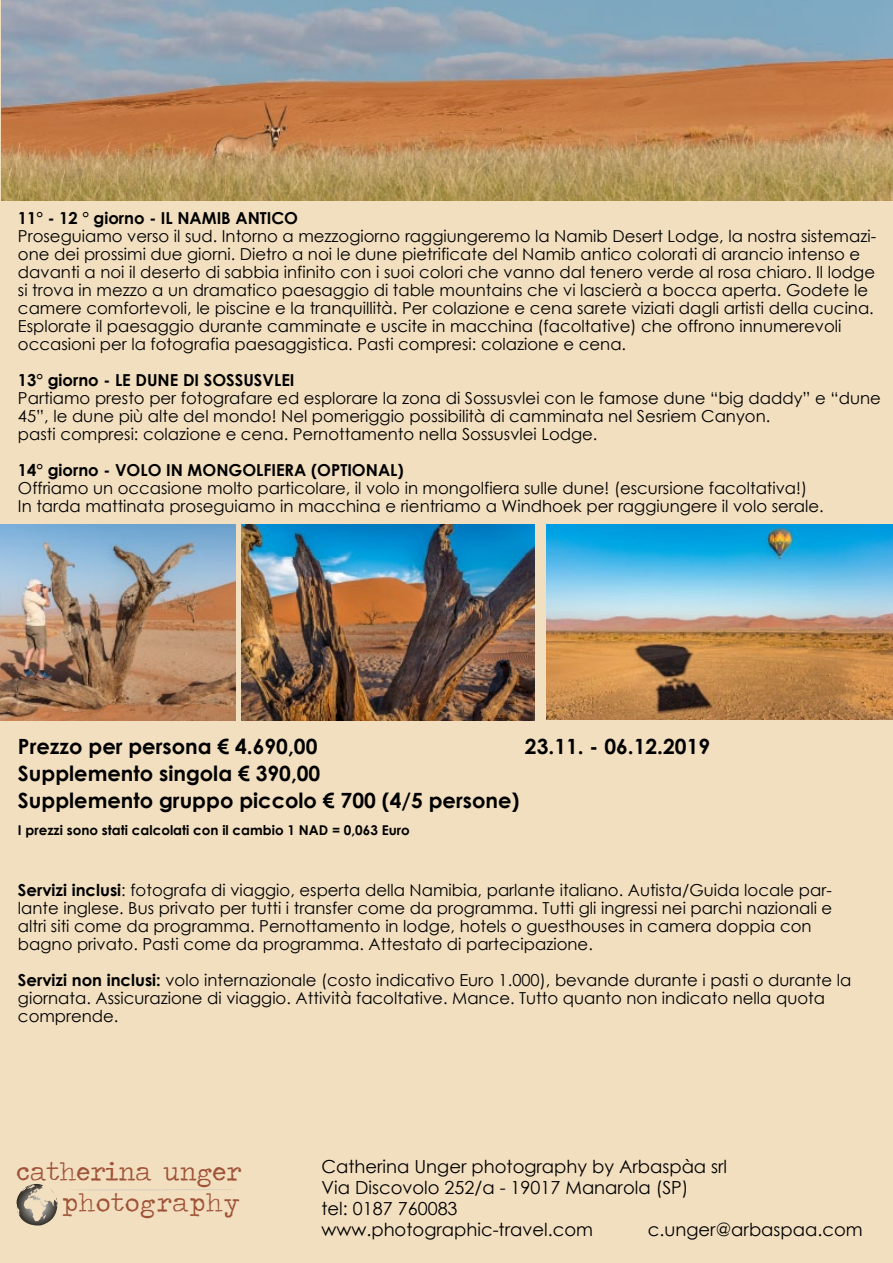
<style>
.page{position:relative;width:893px;height:1263px;background:#f2dfc0}
.page>*{position:absolute;margin:0;border:0;box-sizing:border-box;transform-origin:0 0}
.t1{font:25.8px/31px "Traveling Typewriter";color:#9f5337;text-align:right}
.t2{font:700 21px/27px "Century Gothic";color:#000}
.t3{font:18px/21px "Century Gothic";color:#000}
.t4{font:16.5px/18px "Century Gothic";color:#000}
.t5{font:700 16.5px "Century Gothic";color:#000}
.t6{font:700 13.5px "Century Gothic";color:#000}
.s1{font-weight:700}
</style>
<div class="page">
<svg style="left:74px;top:1189px;width:160px;height:2px"></svg>
<svg style="left:16px;top:1184px;width:41px;height:41px"></svg>
<img style="left:2px;top:0;width:891px;height:200px">
<img style="left:241px;top:525px;width:293px;height:195px">
<img style="left:546px;top:525px;width:347px;height:195px">
<img style="left:0;top:525px;width:235px;height:195px">
<p class="t5" style="left:18px;top:205px;width:282px">11° - 12 ° giorno - IL NAMIB ANTICO</p>
<p class="t4" style="left:18px;top:226px;width:860px">Proseguiamo verso il sud. Intorno a mezzogiorno raggiungeremo la Namib Desert Lodge, la nostra sistemazi&shy;one dei prossimi due giorni. Dietro a noi le dune pietrificate del Namib antico colorati di arancio intenso e davanti a noi il deserto di sabbia infinito con i suoi colori che vanno dal tenero verde al rosa chiaro. Il lodge si trova in mezzo a un dramatico paesaggio di table mountains che vi lascierà a bocca aperta. Godete le camere comfortevoli, le piscine e la tranquillità. Per colazione e cena sarete viziati dagli artisti della cucina.<br>Esplorate il paesaggio durante camminate e uscite in macchina (facoltative) che offrono innumerevoli occasioni per la fotografia paesaggistica. Pasti compresi: colazione e cena.</p>
<p class="t5" style="left:18px;top:367px;width:278px">13° giorno - LE DUNE DI SOSSUSVLEI</p>
<p class="t4" style="left:18px;top:388px;width:864px">Partiamo presto per fotografare ed esplorare la zona di Sossusvlei con le famose dune “big daddy” e “dune<br>45”, le dune più alte del mondo! Nel pomeriggio possibilità di camminata nel Sesriem Canyon.<br>pasti compresi: colazione e cena. Pernottamento nella Sossusvlei Lodge.</p>
<p class="t5" style="left:18px;top:457px;width:387px">14° giorno - VOLO IN MONGOLFIERA (OPTIONAL)</p>
<p class="t4" style="left:18px;top:478px;width:807px">Offriamo un occasione molto particolare, il volo in mongolfiera sulle dune! (escursione facoltativa!)<br>In tarda mattinata proseguiamo in macchina e rientriamo a Windhoek per raggiungere il volo serale.</p>
<p class="t2" style="left:18px;top:731px;width:301px">Prezzo per persona € 4.690,00</p>
<p class="t2" style="left:525px;top:731px;width:187px">23.11. - 06.12.2019</p>
<p class="t2" style="left:18px;top:758px;width:503px">Supplemento singola € 390,00<br>Supplemento gruppo piccolo € 700 (4/5 persone)</p>
<p class="t6" style="left:18px;top:819px;width:393px">I prezzi sono stati calcolati con il cambio 1 NAD = 0,063 Euro</p>
<p class="t4" style="left:18px;top:881px;width:816px"><span class="s1">Servizi inclusi</span>: fotografa di viaggio, esperta della Namibia, parlante italiano. Autista/Guida locale par&shy;lante inglese. Bus privato per tutti i transfer come da programma. Tutti gli ingressi nei parchi nazionali e altri siti come da programma. Pernottamento in lodge, hotels o guesthouses in camera doppia con bagno privato. Pasti come da programma. Attestato di partecipazione.</p>
<p class="t4" style="left:18px;top:971px;width:835px"><span class="s1">Servizi non inclusi:</span> volo internazionale (costo indicativo Euro 1.000), bevande durante i pasti o durante la giornata. Assicurazione di viaggio. Attività facoltative. Mance. Tutto quanto non indicato nella quota comprende.</p>
<h1 class="t1" style="left:16px;top:1155px;width:227px">catherina unger photography</h1>
<p class="t3" style="left:321px;top:1156px;width:407px">Catherina Unger photography by Arbaspàa srl Via Discovolo 252/a - 19017 Manarola (SP)<br>tel: 0187 760083 www.photographic-travel.com</p>
<p class="t3" style="left:648px;top:1219px;width:216px">c.unger@arbaspaa.com</p>
</div>
